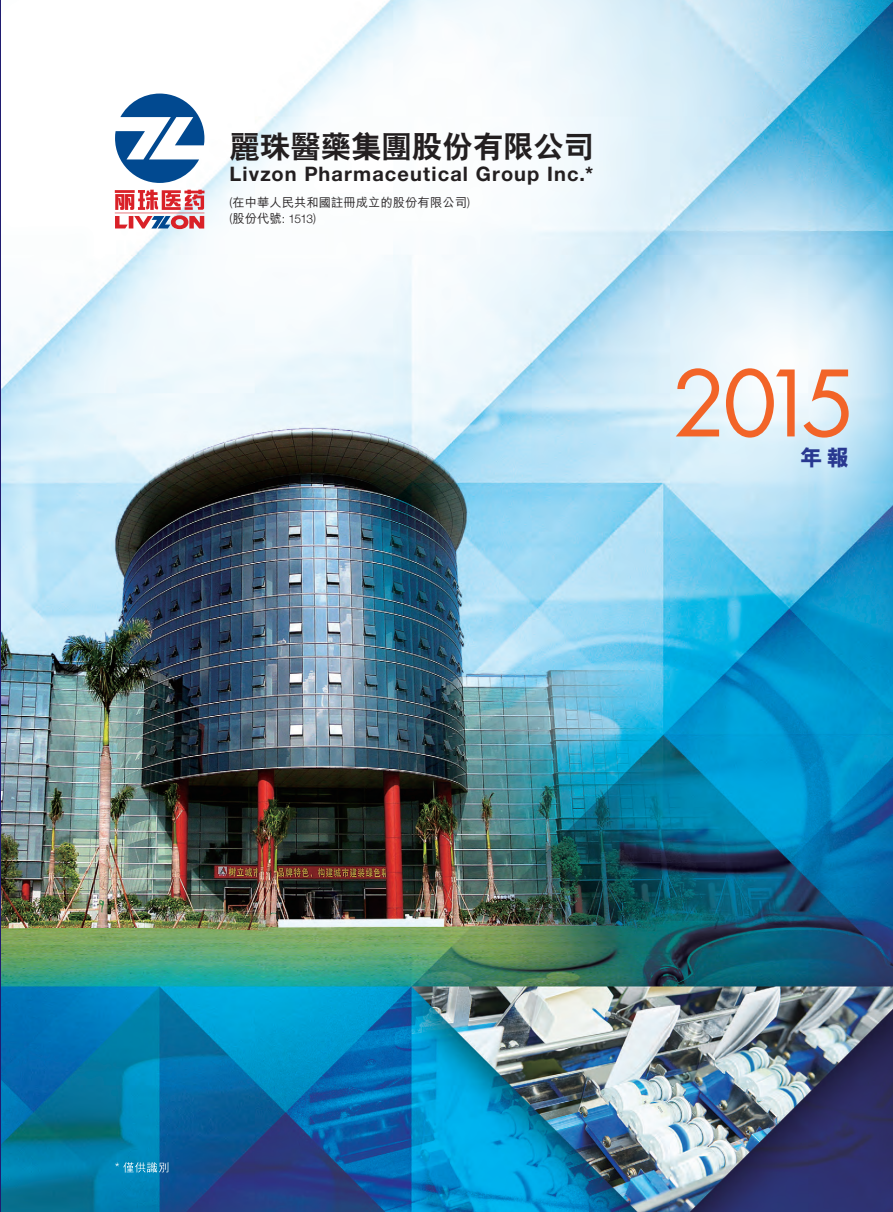
<style>
.page{position:relative;width:893px;height:1212px;background:#fff}
.page>*{position:absolute;margin:0;border:0;box-sizing:border-box;transform-origin:0 0}
.t1{font:88.8px "Futura Std";color:#f26428}
.t2{font:800 30.45px "C Hei 2 HK";color:#231f20}
.t3{font:800 22.5px "M Hei HK";color:#283890}
.t4{font:700 19.95px "Helvetica Neue LT Std";letter-spacing:.055em;color:#231f20}
.t5{font:500 12.3px "M Hei HK";color:#231f20}
.t6{font:300 12px "Helvetica Neue LT Std";color:#231f20}
.s1{font-family:"Helvetica Neue LT Std";font-weight:300;font-size:12px}
.s2{font-family:"M Hei HK";font-weight:500;font-size:12.3px}
</style>
<div class="page">
<img style="left:0;top:0;width:893px;height:1212px">
<svg style="left:115px;top:1162px;width:54px;height:10px"></svg>
<svg style="left:115px;top:94px;width:89px;height:89px"></svg>
<svg style="left:115px;top:190px;width:89px;height:39px"></svg>
<h2 class="t2" style="left:230px;top:131px;width:366px">麗珠醫藥集團股份有限公司</h2>
<p class="t4" style="left:230px;top:162px;width:365px">Livzon Pharmaceutical Group Inc.*</p>
<p class="t5" style="left:230px;top:194px;width:242px"><span class="s1">(</span>在中華人民共和國註冊成立的股份有限公司<span class="s1">)</span></p>
<p class="t6" style="left:230px;top:211px;width:88px">(<span class="s2">股份代號</span>: 1513)</p>
<h1 class="t1" style="left:672px;top:347px;width:186px">2015</h1>
<p class="t3" style="left:800px;top:447px;width:51px">年報</p>
</div>
